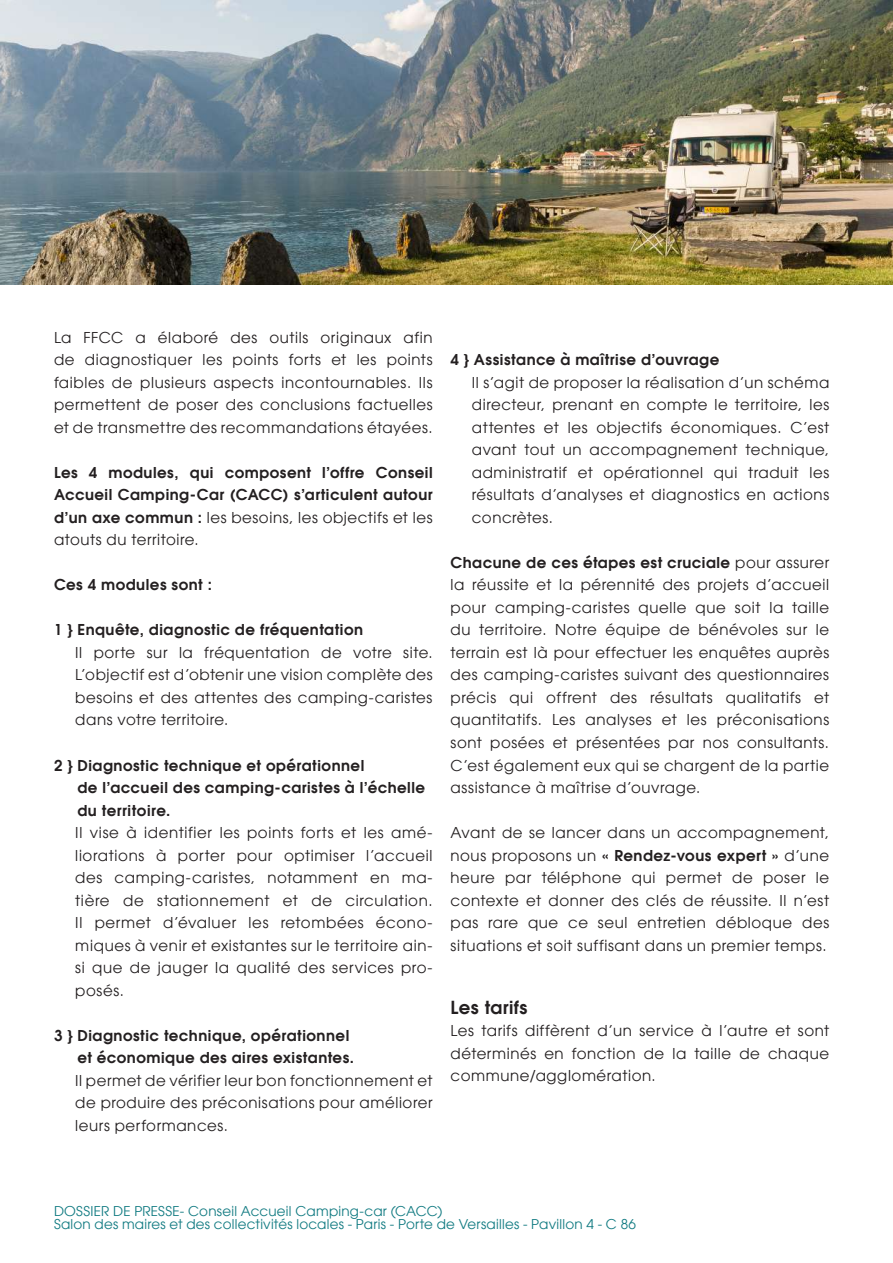
<style>
.page{position:relative;width:893px;height:1263px;background:#fff}
.page>*{position:absolute;margin:0;border:0;box-sizing:border-box;transform-origin:0 0}
.t1{font:600 18px "Avant Garde";letter-spacing:.025em;color:#231f20}
.t2{font:15px/22.5px "Avant Garde";letter-spacing:.04em;color:#231f20;text-align:justify}
.t3{font:600 15px/22.5px "Avant Garde";letter-spacing:.035em;color:#231f20}
.t4{font:13.5px/13.5px "Avant Garde";letter-spacing:.02em;color:#107a81}
.s1{font-weight:400}
.s2{font-weight:600}
</style>
<div class="page">
<img style="left:0;top:0;width:893px;height:285px">
<p class="t2" style="left:54px;top:326px;width:380px">La FFCC a élaboré des outils originaux afin de diagnostiquer les points forts et les points faibles de plusieurs aspects incontournables. Ils permettent de poser des conclusions factuelles et de transmettre des recommandations étayées.</p>
<p class="t3" style="left:54px;top:461px;width:380px;text-align:justify">Les 4 modules, qui composent l’offre Conseil Accueil Camping-Car (CACC) s’articulent autour d’un axe commun : <span class="s1">les besoins, les objectifs et les atouts du territoire.</span></p>
<p class="t3" style="left:54px;top:574px;width:159px">Ces 4 modules sont :</p>
<p class="t3" style="left:54px;top:619px;width:311px">1 } Enquête, diagnostic de fréquentation</p>
<p class="t2" style="left:75px;top:641px;width:359px">Il porte sur la fréquentation de votre site.<br>L’objectif est d’obtenir une vision complète des besoins et des attentes des camping-caristes dans votre territoire.</p>
<p class="t3" style="left:77px;top:754px;width:349px;text-indent:-23px">2 } Diagnostic technique et opérationnel<br>de l’accueil des camping-caristes à l’échelle du territoire.</p>
<p class="t2" style="left:75px;top:821px;width:359px">Il vise à identifier les points forts et les amé&shy;liorations à porter pour optimiser l’accueil des camping-caristes, notamment en ma&shy;tière de stationnement et de circulation.<br>Il permet d’évaluer les retombées écono&shy;miques à venir et existantes sur le territoire ain&shy;si que de jauger la qualité des services pro&shy;posés.</p>
<p class="t3" style="left:77px;top:1024px;width:278px;text-indent:-23px">3 } Diagnostic technique, opérationnel et économique des aires existantes.</p>
<p class="t2" style="left:75px;top:1069px;width:359px">Il permet de vérifier leur bon fonctionnement et de produire des préconisations pour améliorer leurs performances.</p>
<p class="t3" style="left:451px;top:349px;width:270px">4 } Assistance à maîtrise d’ouvrage</p>
<p class="t2" style="left:472px;top:371px;width:359px">Il s’agit de proposer la réalisation d’un schéma directeur, prenant en compte le territoire, les attentes et les objectifs économiques. C’est avant tout un accompagnement technique, administratif et opérationnel qui traduit les résultats d’analyses et diagnostics en actions concrètes.</p>
<p class="t2" style="left:451px;top:551px;width:380px"><span class="s2">Chacune de ces étapes est cruciale</span> pour assurer la réussite et la pérennité des projets d’accueil pour camping-caristes quelle que soit la taille du territoire. Notre équipe de bénévoles sur le terrain est là pour effectuer les enquêtes auprès des camping-caristes suivant des questionnaires précis qui offrent des résultats qualitatifs et quantitatifs. Les analyses et les préconisations sont posées et présentées par nos consultants.<br>C’est également eux qui se chargent de la partie assistance à maîtrise d’ouvrage.</p>
<p class="t2" style="left:451px;top:821px;width:380px">Avant de se lancer dans un accompagnement, nous proposons un <span class="s2">« Rendez-vous expert »</span> d’une heure par téléphone qui permet de poser le contexte et donner des clés de réussite. Il n’est pas rare que ce seul entretien débloque des situations et soit suffisant dans un premier temps.</p>
<p class="t1" style="left:451px;top:995px;width:78px">Les tarifs</p>
<p class="t2" style="left:451px;top:1019px;width:380px">Les tarifs diffèrent d’un service à l’autre et sont déterminés en fonction de la taille de chaque commune/agglomération.</p>
<p class="t4" style="left:54px;top:1204px;width:583px">DOSSIER DE PRESSE- Conseil Accueil Camping-car (CACC)<br>Salon des maires et des collectivités locales - Paris - Porte de Versailles - Pavillon 4 - C 86</p>
</div>
